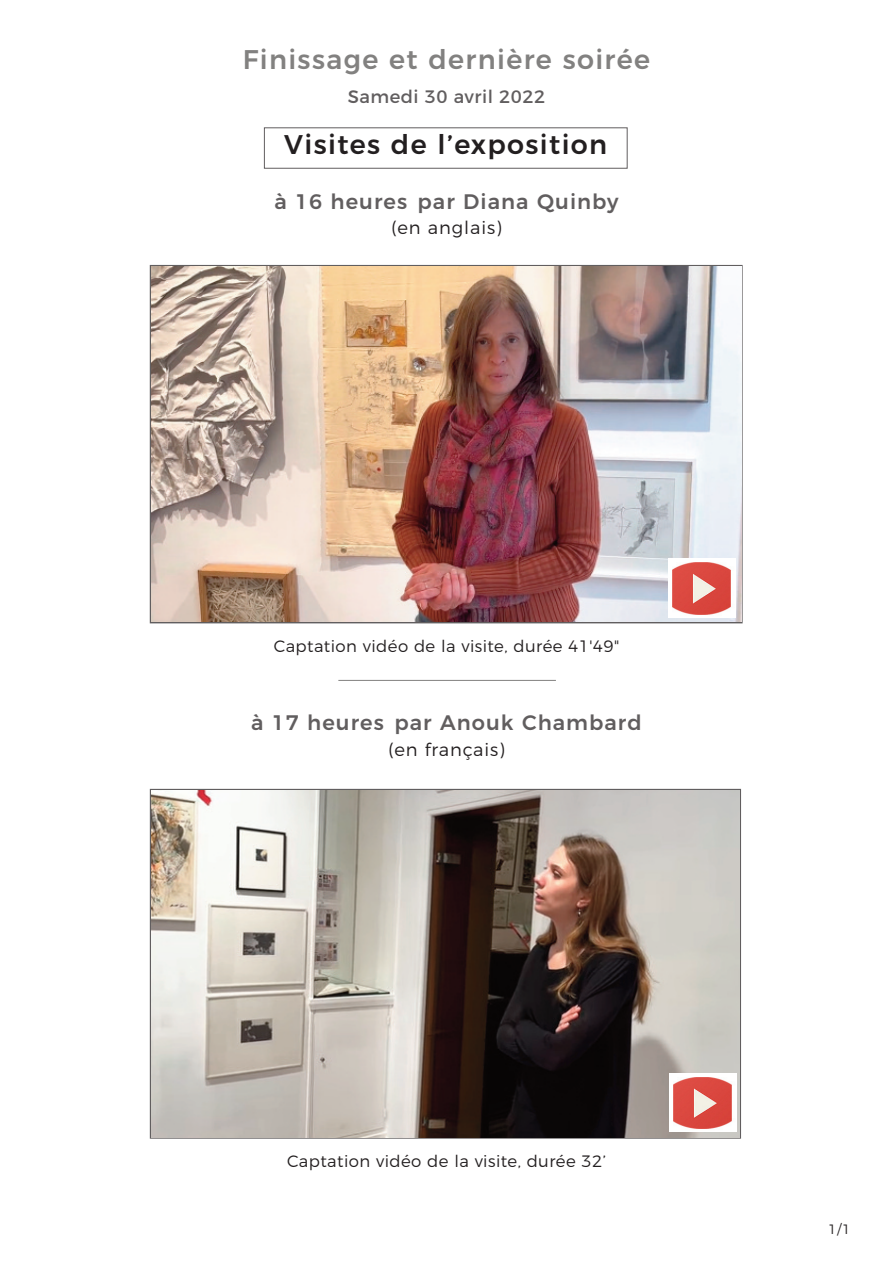
<style>
.page{position:relative;width:893px;height:1263px;background:#fff}
.page>*{position:absolute;margin:0;border:0;box-sizing:border-box;transform-origin:0 0}
.t1{font:500 27px "Montserrat";letter-spacing:.05em;color:#828180}
.t2{font:500 27px "Montserrat";letter-spacing:.05em;color:#231f20}
.t3{font:500 21px "Montserrat";letter-spacing:.05em;color:#615e5f}
.t4{font:300 18px "Montserrat";letter-spacing:.05em;color:#231f20}
.t5{font:18px "Montserrat";letter-spacing:.025em;color:#615e5f}
.t6{font:300 16.5px "Montserrat";letter-spacing:.025em;color:#231f20}
.t7{font:300 13.5px "Montserrat";color:#231f20}
</style>
<div class="page">
<img style="left:151px;top:266px;width:590px;height:356px">
<img style="left:669px;top:558px;width:67px;height:59px">
<img style="left:151px;top:790px;width:588px;height:347px">
<img style="left:669px;top:1073px;width:67px;height:59px">
<hr style="left:338px;top:680px;width:218px;height:1px;background:#828180">
<h1 class="t1" style="left:243px;top:49px;width:409px">Finissage et dernière soirée</h1>
<p class="t5" style="left:348px;top:90px;width:199px">Samedi 30 avril 2022</p>
<h1 class="t2" style="left:284px;top:134px;width:324px">Visites de l’exposition</h1>
<p class="t3" style="left:274px;top:193px;width:346px">à 16 heures par Diana Quinby</p>
<p class="t4" style="left:391px;top:221px;width:112px">(en anglais)</p>
<p class="t6" style="left:274px;top:640px;width:347px">Captation vidéo de la visite, durée 41'49"</p>
<p class="t3" style="left:251px;top:715px;width:392px">à 17 heures par Anouk Chambard</p>
<p class="t4" style="left:388px;top:742px;width:118px">(en français)</p>
<p class="t6" style="left:287px;top:1155px;width:320px">Captation vidéo de la visite, durée 32’</p>
<p class="t7" style="left:828px;top:1223px;width:24px">1/1</p>
</div>
